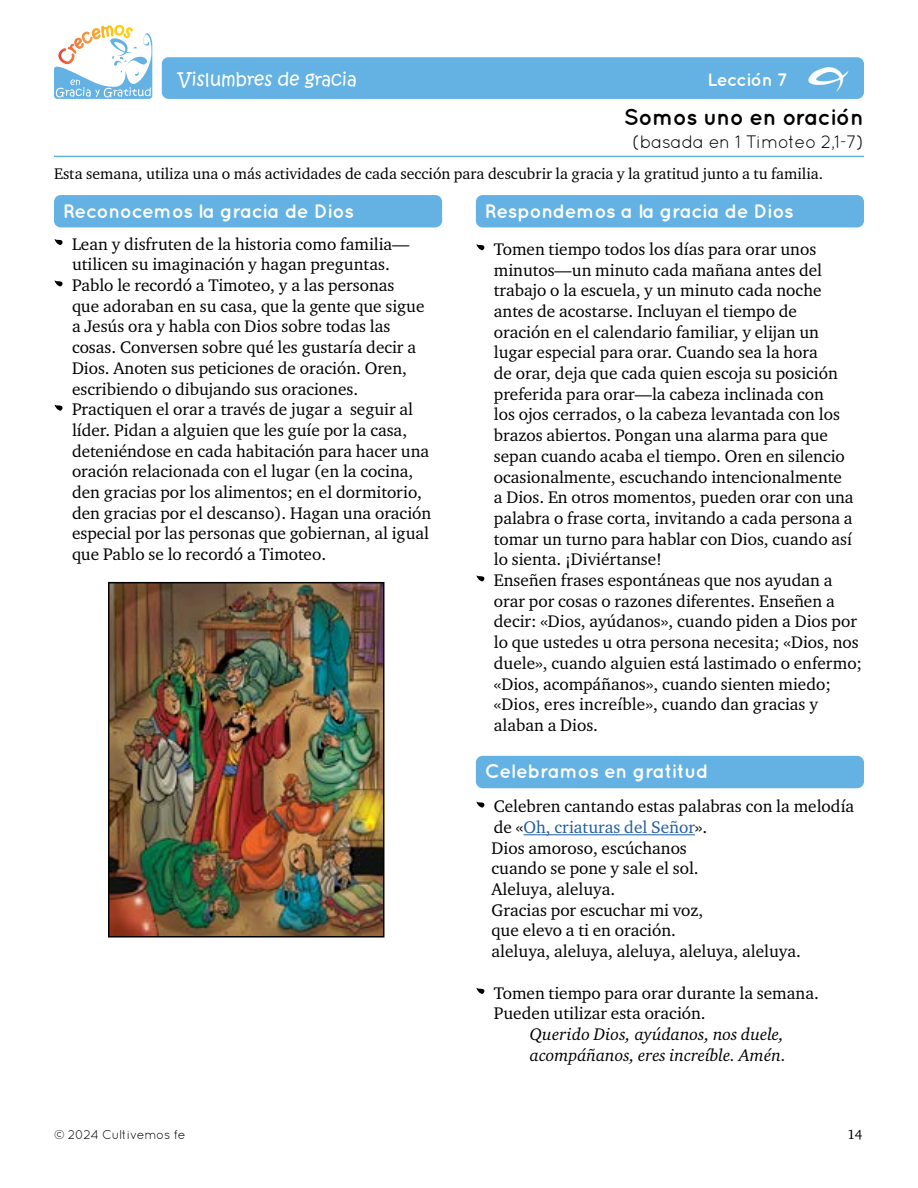
<style>
.page{position:relative;width:918px;height:1188px;background:#fff}
.page>*{position:absolute;margin:0;border:0;box-sizing:border-box;transform-origin:0 0}
.t1{font:60px "Growing Grace Gratitude";color:#000}
.t2{font:45px "Growing Grace Gratitude";color:#fff}
.t3{font:700 22.5px "Quicksand";letter-spacing:-.02em;color:#000}
.t4{font:700 19.5px "Quicksand";letter-spacing:-.02em;color:#fff}
.t5{font:18px "Quicksand";letter-spacing:-.02em;color:#000}
.t6{font:18px "Kristen Normal ITC Std";color:#fff}
.t7{font:700 18px "Quicksand";letter-spacing:-.03em;color:#fff}
.t8{font:17.25px/20.7px "Charter ITC Std";color:#000}
.t9{font:italic 17.25px/20.7px "Charter ITC Std";color:#000}
.t10{font:15.75px "Charter ITC Std";color:#000}
.t11{font:13.5px "Charter ITC Std";color:#000}
.t12{font:12.75px "Quicksand";letter-spacing:-.02em;color:#000}
.s1{color:#215e9e}
</style>
<div class="page">
<svg style="left:54px;top:25px;width:98px;height:74px"></svg>
<hr style="left:54px;top:156px;width:810px;height:1px;background:#63b2e3">
<hr style="left:524px;top:834px;width:171px;height:1px;background:#215e9e">
<div style="left:476px;top:195px;width:388px;height:32px;background:#63b2e3;border-radius:7px"></div>
<div style="left:476px;top:756px;width:388px;height:32px;background:#63b2e3;border-radius:7px"></div>
<div style="left:54px;top:195px;width:388px;height:32px;background:#63b2e3;border-radius:7px"></div>
<div style="left:162px;top:57px;width:702px;height:42px;background:#63b2e3;border-radius:7px"></div>
<img style="left:111px;top:585px;width:270px;height:350px">
<div style="left:108px;top:582px;width:276px;height:356px;border:2px solid #000"></div>
<p class="t6" style="left:178px;top:67px;width:180px">Vislumbres de gracia</p>
<p class="t7" style="left:707px;top:69px;width:82px">Lección 7</p>
<h2 class="t2" style="left:808px;top:60px;width:42px">E</h2>
<h3 class="t3" style="left:624px;top:104px;width:242px">Somos uno en oración</h3>
<p class="t5" style="left:632px;top:131px;width:233px">(basada en 1 Timoteo 2,1-7)</p>
<p class="t10" style="left:54px;top:164px;width:771px">Esta semana, utiliza una o más actividades de cada sección para descubrir la gracia y la gratitud junto a tu familia.</p>
<p class="t4" style="left:485px;top:199px;width:310px">Respondemos a la gracia de Dios</p>
<h1 class="t1" style="left:476px;top:225px;width:11px">Z</h1>
<p class="t8" style="left:494px;top:238px;width:361px">Tomen tiempo todos los días para orar unos minutos—un minuto cada mañana antes del trabajo o la escuela, y un minuto cada noche antes de acostarse. Incluyan el tiempo de oración en el calendario familiar, y elijan un lugar especial para orar. Cuando sea la hora<br>de orar, deja que cada quien escoja su posición preferida para orar—la cabeza inclinada con<br>los ojos cerrados, o la cabeza levantada con los brazos abiertos. Pongan una alarma para que sepan cuando acaba el tiempo. Oren en silencio ocasionalmente, escuchando intencionalmente a Dios. En otros momentos, pueden orar con una palabra o frase corta, invitando a cada persona a tomar un turno para hablar con Dios, cuando así lo sienta. ¡Diviértanse!</p>
<h1 class="t1" style="left:476px;top:556px;width:11px">Z</h1>
<p class="t8" style="left:494px;top:570px;width:370px">Enseñen frases espontáneas que nos ayudan a orar por cosas o razones diferentes. Enseñen a decir: «Dios, ayúdanos», cuando piden a Dios por lo que ustedes u otra persona necesita; «Dios, nos duele», cuando alguien está lastimado o enfermo; «Dios, acompáñanos», cuando sienten miedo; «Dios, eres increíble», cuando dan gracias y alaban a Dios.</p>
<p class="t4" style="left:485px;top:760px;width:225px">Celebramos en gratitud</p>
<h1 class="t1" style="left:476px;top:782px;width:11px">Z</h1>
<p class="t8" style="left:492px;top:796px;width:364px">Celebren cantando estas palabras con la melodía de «<span class="s1">Oh, criaturas del Señor</span>».<br>Dios amoroso, escúchanos<br>cuando se pone y sale el sol.<br>Aleluya, aleluya.<br>Gracias por escuchar mi voz,<br>que elevo a ti en oración.<br>aleluya, aleluya, aleluya, aleluya, aleluya.</p>
<h1 class="t1" style="left:476px;top:968px;width:11px">Z</h1>
<p class="t8" style="left:494px;top:982px;width:326px">Tomen tiempo para orar durante la semana.<br>Pueden utilizar esta oración.</p>
<p class="t9" style="left:530px;top:1023px;width:258px">Querido Dios, ayúdanos, nos duele, acompáñanos, eres increíble. Amén.</p>
<p class="t4" style="left:63px;top:199px;width:292px">Reconocemos la gracia de Dios</p>
<h1 class="t1" style="left:54px;top:220px;width:11px">Z</h1>
<p class="t8" style="left:72px;top:233px;width:339px">Lean y disfruten de la historia como familia— utilicen su imaginación y hagan preguntas.</p>
<h1 class="t1" style="left:54px;top:261px;width:11px">Z</h1>
<p class="t8" style="left:72px;top:275px;width:354px">Pablo le recordó a Timoteo, y a las personas que adoraban en su casa, que la gente que sigue a Jesús ora y habla con Dios sobre todas las cosas. Conversen sobre qué les gustaría decir a Dios. Anoten sus peticiones de oración. Oren, escribiendo o dibujando sus oraciones.</p>
<h1 class="t1" style="left:54px;top:385px;width:11px">Z</h1>
<p class="t8" style="left:72px;top:399px;width:361px">Practiquen el orar a través de jugar a seguir al líder. Pidan a alguien que les guíe por la casa, deteniéndose en cada habitación para hacer una oración relacionada con el lugar (en la cocina, den gracias por los alimentos; en el dormitorio, den gracias por el descanso). Hagan una oración especial por las personas que gobiernan, al igual que Pablo se lo recordó a Timoteo.</p>
<p class="t12" style="left:54px;top:1128px;width:133px">© 2024 Cultivemos fe</p>
<p class="t11" style="left:847px;top:1126px;width:17px">14</p>
</div>
